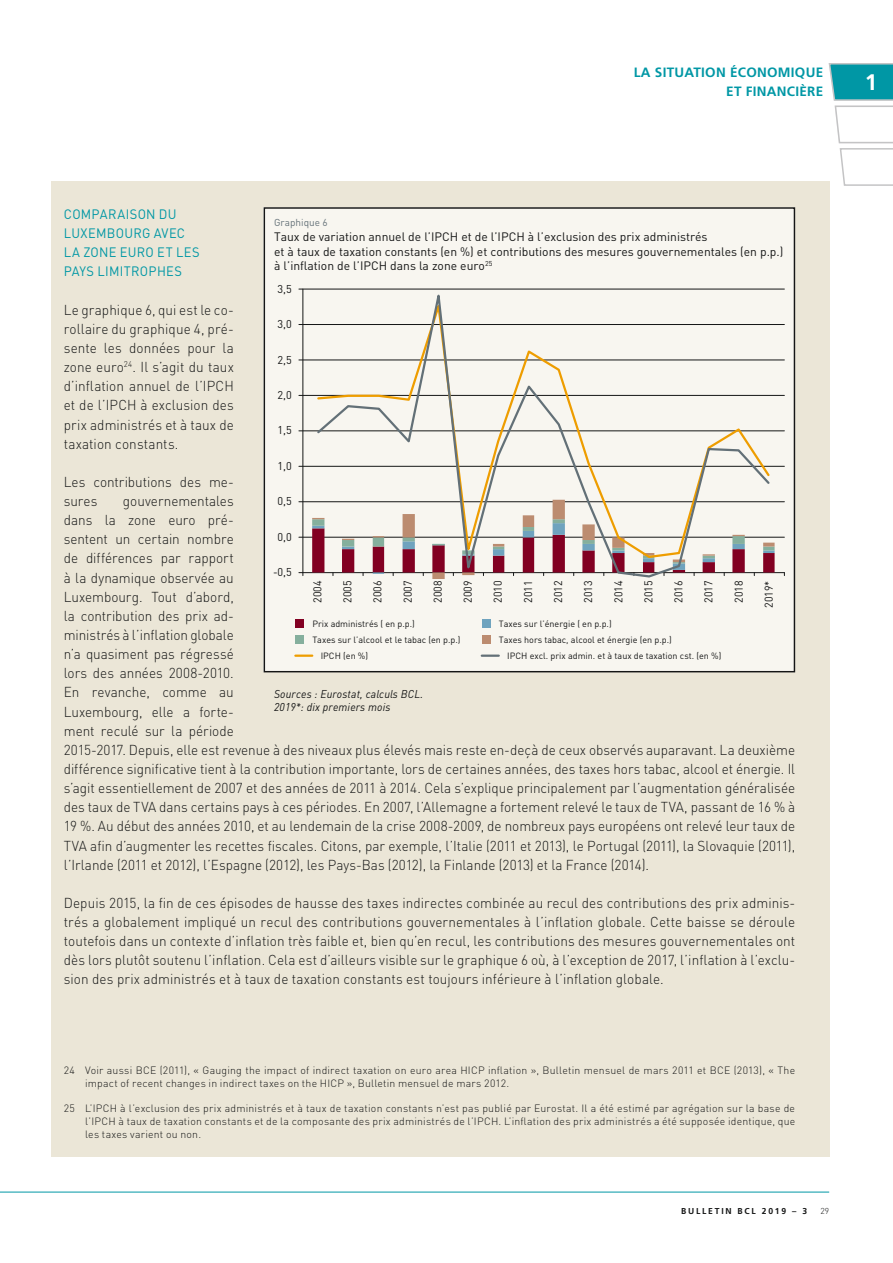
<style>
.page{position:relative;width:893px;height:1263px;background:#fff}
.page>*{position:absolute;margin:0;border:0;box-sizing:border-box;transform-origin:0 0}
.t1{font:700 22.5px "Frutiger";color:#fff}
.t2{font:300 14.25px/19.2px "DIN Pro";color:#151616;text-align:justify;scale:.95 1}
.t3{font:13.5px/19.2px "DIN Pro";letter-spacing:.025em;color:#0097a5;scale:.95 1}
.t4{font:700 13.5px/19.5px "Frutiger";letter-spacing:.02em;color:#0097a5;text-align:right}
.t5{font:12.15px/14.5px "DIN Pro";color:#151616}
.t6{font:11.25px "DIN Pro";color:#151616;scale:.94 1}
.t7{font:italic 11.25px/12.8px "DIN Pro";letter-spacing:.015em;color:#151616;scale:.95 1}
.t8{font:11.25px "DIN Pro";color:#151616}
.t9{font:300 10.5px/12.6px "DIN Pro";letter-spacing:.02em;color:#151616}
.t10{font:10.05px "DIN Pro";color:#647178}
.t11{font:9px "DIN Pro";color:#151616}
.t12{font:700 8.55px "Frutiger";letter-spacing:.21em;color:#151616}
.t13{font:300 8.55px "DIN Pro";color:#151616}
</style>
<div class="page">
<hr style="left:0;top:1192px;width:829px;height:1px;background:#0097a5">
<svg style="left:828px;top:63px;width:65px;height:124px"></svg>
<div style="left:51px;top:181px;width:778px;height:976px;background:#ebe6d7"></div>
<div style="left:264px;top:207px;width:531px;height:465px;background:#f8f6f0"></div>
<hr style="left:299px;top:324px;width:485px;height:1px;background:#151616">
<hr style="left:299px;top:289px;width:485px;height:1px;background:#151616">
<hr style="left:299px;top:395px;width:485px;height:1px;background:#151616">
<hr style="left:299px;top:360px;width:485px;height:1px;background:#151616">
<hr style="left:299px;top:431px;width:485px;height:1px;background:#151616">
<hr style="left:299px;top:501px;width:485px;height:1px;background:#151616">
<hr style="left:299px;top:466px;width:485px;height:1px;background:#151616">
<hr style="left:299px;top:537px;width:485px;height:1px;background:#151616">
<hr style="left:303px;top:289px;width:1px;height:284px;background:#151616">
<hr style="left:299px;top:572px;width:485px;height:1px;background:#151616">
<div style="left:295px;top:620px;width:9px;height:8px;background:#820022"></div>
<div style="left:482px;top:620px;width:8px;height:8px;background:#6fa3be"></div>
<div style="left:295px;top:636px;width:9px;height:8px;background:#85af9d"></div>
<div style="left:482px;top:636px;width:8px;height:8px;background:#bc8c70"></div>
<hr style="left:295px;top:654px;width:17px;height:3px;background:#ee9d00">
<hr style="left:482px;top:654px;width:17px;height:3px;background:#637077">
<svg style="left:315px;top:288px;width:457px;height:291px"></svg>
<p class="t4" style="left:634px;top:62px;width:191px">LA SITUATION ÉCONOMIQUE<br>ET FINANCIÈRE</p>
<h1 class="t1" style="left:865px;top:69px;width:14px">1</h1>
<p class="t3" style="left:64px;top:204px;width:144px">COMPARAISON DU<br>LUXEMBOURG AVEC<br>LA ZONE EURO ET LES<br>PAYS LIMITROPHES</p>
<p class="t2" style="left:64px;top:299px;width:181px">Le graphique 6, qui est le co&shy;rollaire du graphique 4, pré&shy;sente les données pour la zone euro<sup>24</sup>. Il s’agit du taux d’inflation annuel de l’IPCH et de l’IPCH à exclusion des prix administrés et à taux de taxation constants.</p>
<p class="t2" style="left:64px;top:472px;width:181px">Les contributions des me&shy;sures</p>
<p class="t10" style="left:274px;top:215px;width:55px">Graphique 6</p>
<p class="t5" style="left:274px;top:229px;width:511px">Taux de variation annuel de l’IPCH et de l’IPCH à l’exclusion des prix administrés<br>et à taux de taxation constants (en %) et contributions des mesures gouvernementales (en p.p.) à l’inflation de l’IPCH dans la zone euro<sup>25</sup></p>
<p class="t8" style="left:278px;top:281px;width:16px">3,5</p>
<p class="t8" style="left:278px;top:316px;width:16px">3,0</p>
<p class="t8" style="left:278px;top:352px;width:16px">2,5</p>
<p class="t8" style="left:278px;top:387px;width:16px">2,0</p>
<p class="t8" style="left:278px;top:423px;width:16px">1,5</p>
<p class="t8" style="left:278px;top:458px;width:16px">1,0</p>
<p class="t2" style="left:64px;top:491px;width:771px;text-align:left;text-indent:59px">gouvernementales<br>dans la zone euro pré-<br>sentent un certain nombre<br>de différences par rapport<br>à la dynamique observée au<br>Luxembourg. Tout d’abord,<br>la contribution des prix ad-<br>ministrés à l’inflation globale<br>n’a quasiment pas régressé<br>lors des années 2008-2010.<br>En revanche, comme au<br>Luxembourg, elle a forte-<br>ment reculé sur la période<br>2015-2017. Depuis, elle est revenue à des niveaux plus élevés mais reste en-deçà de ceux observés auparavant. La deuxième différence significative tient à la contribution importante, lors de certaines années, des taxes hors tabac, alcool et énergie. Il s’agit essentiellement de 2007 et des années de 2011 à 2014. Cela s’explique principalement par l’augmentation généralisée des taux de TVA dans certains pays à ces périodes. En 2007, l’Allemagne a fortement relevé le taux de TVA, passant de 16 % à 19 %. Au début des années 2010, et au lendemain de la crise 2008-2009, de nombreux pays européens ont relevé leur taux de TVA afin d’augmenter les recettes fiscales. Citons, par exemple, l’Italie (2011 et 2013), le Portugal (2011), la Slovaquie (2011), l’Irlande (2011 et 2012), l’Espagne (2012), les Pays-Bas (2012), la Finlande (2013) et la France (2014).</p>
<p class="t2" style="left:64px;top:892px;width:771px">Depuis 2015, la fin de ces épisodes de hausse des taxes indirectes combinée au recul des contributions des prix adminis&shy;trés a globalement impliqué un recul des contributions gouvernementales à l’inflation globale. Cette baisse se déroule toutefois dans un contexte d’inflation très faible et, bien qu’en recul, les contributions des mesures gouvernementales ont dès lors plutôt soutenu l’inflation. Cela est d’ailleurs visible sur le graphique 6 où, à l’exception de 2017, l’inflation à l’exclu&shy;sion des prix administrés et à taux de taxation constants est toujours inférieure à l’inflation globale.</p>
<p class="t8" style="left:278px;top:493px;width:16px">0,5</p>
<p class="t8" style="left:278px;top:529px;width:16px">0,0</p>
<p class="t8" style="left:273px;top:564px;width:20px">-0,5</p>
<p class="t6" style="left:310px;top:603px;width:25px;rotate:-90deg">2004</p>
<p class="t6" style="left:340px;top:603px;width:25px;rotate:-90deg">2005</p>
<p class="t6" style="left:370px;top:603px;width:25px;rotate:-90deg">2006</p>
<p class="t6" style="left:400px;top:603px;width:25px;rotate:-90deg">2007</p>
<p class="t6" style="left:430px;top:603px;width:25px;rotate:-90deg">2008</p>
<p class="t6" style="left:460px;top:603px;width:25px;rotate:-90deg">2009</p>
<p class="t6" style="left:490px;top:603px;width:25px;rotate:-90deg">2010</p>
<p class="t6" style="left:520px;top:603px;width:25px;rotate:-90deg">2011</p>
<p class="t6" style="left:550px;top:603px;width:25px;rotate:-90deg">2012</p>
<p class="t6" style="left:580px;top:603px;width:25px;rotate:-90deg">2013</p>
<p class="t6" style="left:611px;top:603px;width:25px;rotate:-90deg">2014</p>
<p class="t6" style="left:641px;top:603px;width:25px;rotate:-90deg">2015</p>
<p class="t6" style="left:671px;top:603px;width:25px;rotate:-90deg">2016</p>
<p class="t6" style="left:701px;top:603px;width:25px;rotate:-90deg">2017</p>
<p class="t6" style="left:731px;top:603px;width:25px;rotate:-90deg">2018</p>
<p class="t11" style="left:312px;top:617px;width:104px">Prix administrés ( en p.p.)</p>
<p class="t11" style="left:499px;top:617px;width:114px">Taxes sur l’énergie ( en p.p.)</p>
<p class="t11" style="left:312px;top:633px;width:150px">Taxes sur l’alcool et le tabac (en p.p.)</p>
<p class="t11" style="left:499px;top:633px;width:175px">Taxes hors tabac, alcool et énergie (en p.p.)</p>
<p class="t11" style="left:321px;top:649px;width:49px">IPCH (en %)</p>
<p class="t11" style="left:507px;top:649px;width:216px">IPCH excl. prix admin. et à taux de taxation cst. (en %)</p>
<p class="t6" style="left:761px;top:608px;width:30px;rotate:-90deg">2019*</p>
<p class="t7" style="left:274px;top:688px;width:158px">Sources : Eurostat, calculs BCL.<br>2019*: dix premiers mois</p>
<p class="t9" style="left:85px;top:1064px;width:712px;text-indent:-21px">24 Voir aussi BCE (2011), « Gauging the impact of indirect taxation on euro area HICP inflation », Bulletin mensuel de mars 2011 et BCE (2013), « The impact of recent changes in indirect taxes on the HICP », Bulletin mensuel de mars 2012.</p>
<p class="t9" style="left:85px;top:1102px;width:712px;text-align:justify;text-indent:-21px">25 L’IPCH à l’exclusion des prix administrés et à taux de taxation constants n’est pas publié par Eurostat. Il a été estimé par agrégation sur la base de l’IPCH à taux de taxation constants et de la composante des prix administrés de l’IPCH. L’inflation des prix administrés a été supposée identique, que les taxes varient ou non.</p>
<p class="t12" style="left:681px;top:1206px;width:128px">BULLETIN BCL 2019 – 3</p>
<p class="t13" style="left:820px;top:1205px;width:10px">29</p>
</div>
